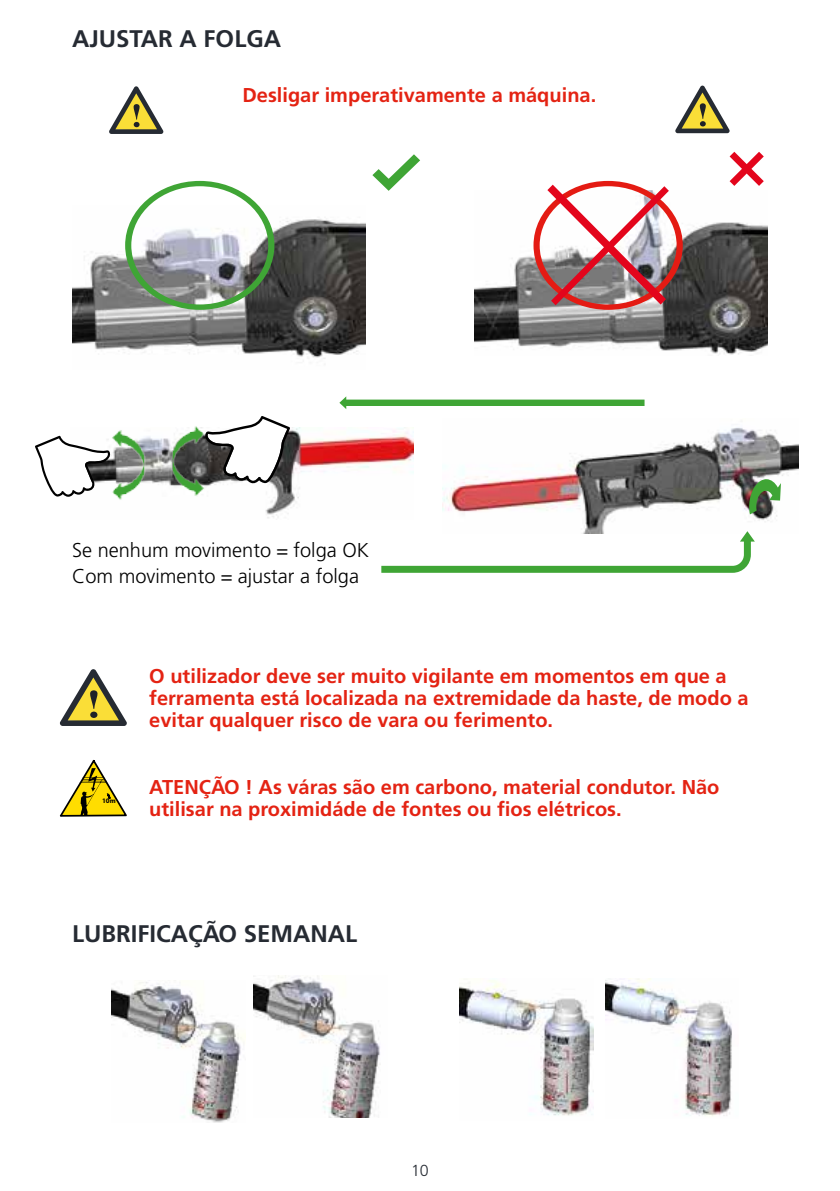
<style>
.page{position:relative;width:840px;height:1191px;background:#fff}
.page>*{position:absolute;margin:0;border:0;box-sizing:border-box;transform-origin:0 0}
.t1{font:700 24px "Frutiger Pro";color:#262b33}
.t2{font:700 20px/22px "Frutiger Pro";color:#e42313}
.t3{font:300 20px/26px "Frutiger Pro";color:#000}
.t4{font:300 16px "Frutiger Pro";color:#262b33}
.t5{font:700 6.8px "Myriad Pro";color:#000}
</style>
<div class="page">
<img style="left:72px;top:219px;width:293px;height:140px">
<img style="left:474px;top:222px;width:293px;height:133px">
<img style="left:149px;top:428px;width:264px;height:90px">
<img style="left:442px;top:427px;width:356px;height:104px">
<svg style="left:60px;top:759px;width:67px;height:57px"></svg>
<svg style="left:381px;top:531px;width:373px;height:42px"></svg>
<svg style="left:339px;top:396px;width:305px;height:13px"></svg>
<img style="left:111px;top:430px;width:38px;height:70px">
<img style="left:167px;top:426px;width:42px;height:72px">
<svg style="left:204px;top:416px;width:86px;height:68px"></svg>
<svg style="left:35px;top:435px;width:76px;height:62px"></svg>
<svg style="left:372px;top:154px;width:48px;height:37px"></svg>
<svg style="left:729px;top:152px;width:34px;height:34px"></svg>
<svg style="left:125px;top:181px;width:149px;height:129px"></svg>
<svg style="left:533px;top:181px;width:149px;height:129px"></svg>
<img style="left:111px;top:982px;width:134px;height:140px">
<img style="left:253px;top:975px;width:128px;height:142px">
<img style="left:459px;top:980px;width:133px;height:136px">
<img style="left:605px;top:978px;width:127px;height:138px">
<svg style="left:59px;top:669px;width:68px;height:57px"></svg>
<svg style="left:109px;top:86px;width:55px;height:48px"></svg>
<svg style="left:675px;top:86px;width:54px;height:47px"></svg>
<svg style="left:748px;top:479px;width:32px;height:35px"></svg>
<p class="t1" style="left:72px;top:25px;width:210px">AJUSTAR A FOLGA</p>
<p class="t2" style="left:242px;top:84px;width:355px">Desligar imperativamente a máquina.</p>
<p class="t3" style="left:72px;top:537px;width:298px">Se nenhum movimento = folga OK<br>Com movimento = ajustar a folga</p>
<p class="t5" style="left:102px;top:796px;width:15px">10 m</p>
<p class="t2" style="left:149px;top:665px;width:600px">O utilizador deve ser muito vigilante em momentos em que a ferramenta está localizada na extremidade da haste, de modo a evitar qualquer risco de vara ou ferimento.</p>
<p class="t2" style="left:149px;top:776px;width:571px">ATENÇÃO ! As váras são em carbono, material condutor. Não utilisar na proximidáde de fontes ou fios elétricos.</p>
<p class="t1" style="left:72px;top:919px;width:286px">LUBRIFICAÇÃO SEMANAL</p>
<p class="t4" style="left:411px;top:1161px;width:19px">10</p>
</div>
